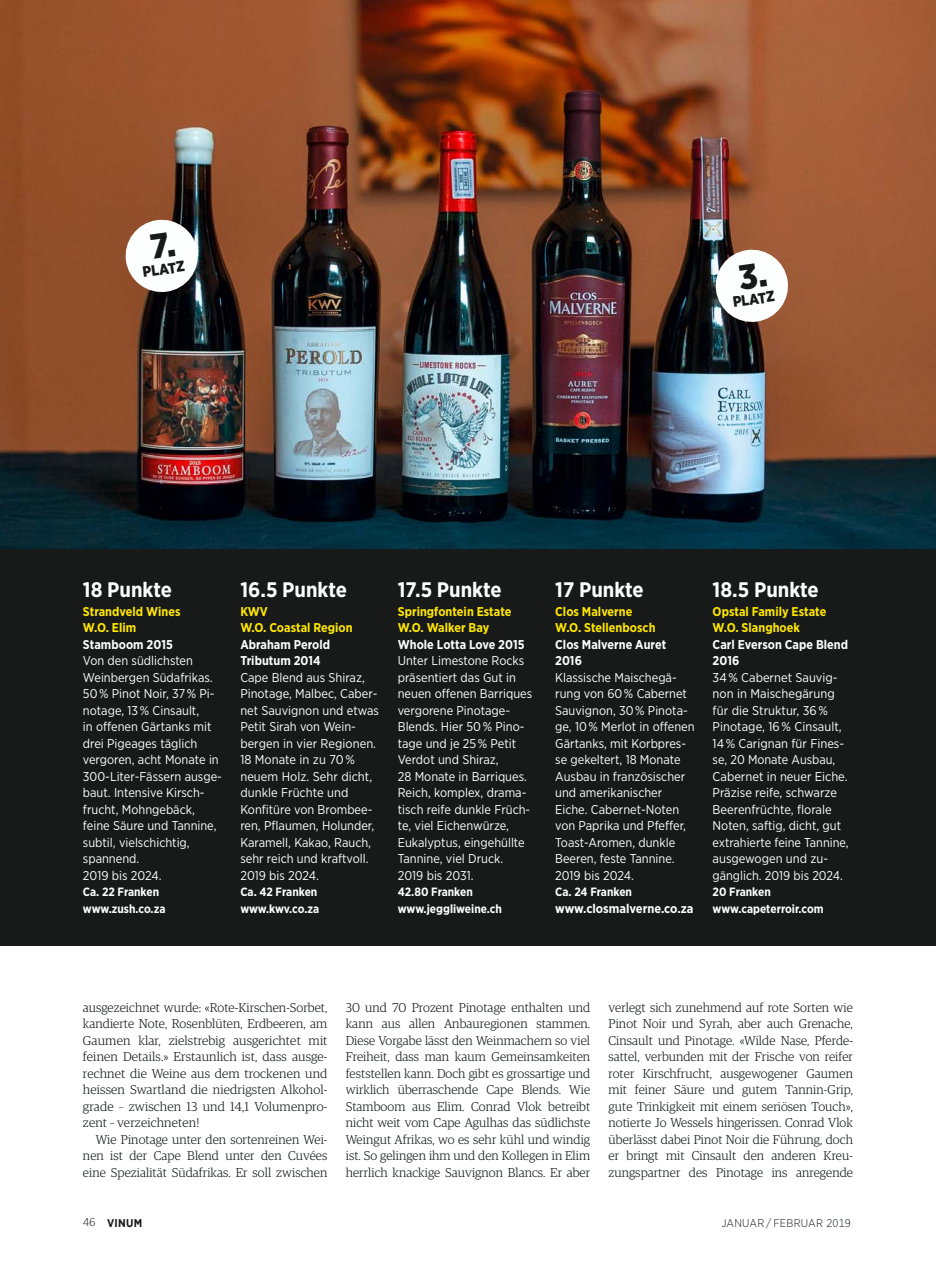
<style>
.page{position:relative;width:936px;height:1263px;background:#fff}
.page>*{position:absolute;margin:0;border:0;box-sizing:border-box;transform-origin:0 0}
.t1{font:700 21px "Gotham Narrow";color:#fdffff}
.t2{font:900 15px "Gotham Narrow";color:#181a1a}
.t3{font:12.75px/16.5px "Gotham Narrow";color:#fdffff}
.t4{font:300 12.75px/16.5px "Guardian Egyp";letter-spacing:.005em;color:#181a1a;text-align:justify}
.t5{font:700 12.75px/16.5px "Gotham Narrow";letter-spacing:.005em;color:#ffe700}
.t6{font:700 12.75px/16.5px "Gotham Narrow";letter-spacing:.005em;color:#fdffff}
.t7{font:700 12px/16.5px "Gotham Narrow";color:#fdffff}
.t8{font:300 11.25px "Gotham Narrow";letter-spacing:.02em;color:#181a1a}
.t9{font:700 11.25px "Gotham Narrow";letter-spacing:.02em;color:#181a1a}
.s1{font-weight:300}
</style>
<div class="page">
<img style="left:0;top:0;width:935px;height:550px">
<div style="left:0;top:550px;width:935px;height:396px;background:#181a1a"></div>
<svg style="left:713px;top:247px;width:77px;height:77px"></svg>
<svg style="left:123px;top:217px;width:77px;height:77px"></svg>
<p class="t2" style="left:142px;top:266px;width:44px;rotate:-8deg">PLATZ</p>
<p class="t2" style="left:732px;top:296px;width:44px;rotate:-8deg">PLATZ</p>
<h1 class="t1" style="left:83px;top:581px;width:90px">18 Punkte</h1>
<p class="t5" style="left:83px;top:604px;width:99px">Strandveld Wines<br>W.O. Elim</p>
<p class="t6" style="left:83px;top:637px;width:91px">Stamboom 2015</p>
<p class="t3" style="left:83px;top:653px;width:140px">Von den südlichsten<br>Weinbergen Südafrikas.<br>50-% Pinot Noir, 37-% Pi&shy;notage, 13-% Cinsault,<br>in offenen Gärtanks mit drei Pigeages täglich vergoren, acht Monate in<br>300-Liter-Fässern ausge&shy;baut. Intensive Kirsch&shy;frucht, Mohngebäck, feine Säure und Tannine, subtil, vielschichtig, spannend.<br>2019 bis 2024.</p>
<p class="t7" style="left:83px;top:885px;width:84px">Ca. 22 Franken www.zush.co.za</p>
<p class="t7" style="left:240px;top:885px;width:80px">Ca. 42 Franken www.kwv.co.za</p>
<p class="t7" style="left:398px;top:885px;width:106px">42.80 Franken www.jeggliweine.ch</p>
<p class="t7" style="left:555px;top:885px;width:78px">Ca. 24 Franken</p>
<h1 class="t1" style="left:240px;top:581px;width:108px">16.5 Punkte</h1>
<p class="t5" style="left:240px;top:604px;width:114px">KWV<br>W.O. Coastal Region</p>
<p class="t6" style="left:240px;top:637px;width:91px">Abraham Perold<br>Tributum 2014</p>
<p class="t3" style="left:240px;top:670px;width:140px">Cape Blend aus Shiraz,<br>Pinotage, Malbec, Caber&shy;net Sauvignon und etwas<br>Petit Sirah von Wein&shy;bergen in vier Regionen.<br>18 Monate in zu 70-% neuem Holz. Sehr dicht, dunkle Früchte und<br>Konfitüre von Brombee&shy;ren, Pflaumen, Holunder,<br>Karamell, Kakao, Rauch, sehr reich und kraftvoll.<br>2019 bis 2024.</p>
<h1 class="t1" style="left:398px;top:581px;width:105px">17.5 Punkte</h1>
<p class="t5" style="left:398px;top:604px;width:115px">Springfontein Estate<br>W.O. Walker Bay</p>
<p class="t6" style="left:398px;top:637px;width:128px">Whole Lotta Love 2015</p>
<p class="t3" style="left:398px;top:653px;width:136px">Unter Limestone Rocks präsentiert das Gut in neuen offenen Barriques vergorene Pinotage-<br>Blends. Hier 50-% Pino&shy;tage und je 25-% Petit<br>Verdot und Shiraz,<br>28 Monate in Barriques.<br>Reich, komplex, drama&shy;tisch reife dunkle Früch&shy;te, viel Eichenwürze,<br>Eukalyptus, eingehüllte<br>Tannine, viel Druck.<br>2019 bis 2031.</p>
<h1 class="t1" style="left:555px;top:581px;width:90px">17 Punkte</h1>
<p class="t5" style="left:555px;top:604px;width:102px">Clos Malverne<br>W.O. Stellenbosch</p>
<p class="t6" style="left:555px;top:637px;width:112px">Clos Malverne Auret<br>2016</p>
<p class="t3" style="left:555px;top:670px;width:141px">Klassische Maischegä&shy;rung von 60-% Cabernet<br>Sauvignon, 30-% Pinota&shy;ge, 10-% Merlot in offenen<br>Gärtanks, mit Korbpres&shy;se gekeltert, 18 Monate<br>Ausbau in französischer und amerikanischer<br>Eiche. Cabernet-Noten von Paprika und Pfeffer,<br>Toast-Aromen, dunkle<br>Beeren, feste Tannine.<br>2019 bis 2024.</p>
<p class="t6" style="left:555px;top:901px;width:140px">www.closmalverne.co.za</p>
<h1 class="t1" style="left:712px;top:581px;width:108px">18.5 Punkte</h1>
<p class="t5" style="left:712px;top:604px;width:115px">Opstal Family Estate<br>W.O. Slanghoek</p>
<p class="t6" style="left:712px;top:637px;width:137px">Carl Everson Cape Blend<br>2016</p>
<p class="t3" style="left:712px;top:670px;width:138px">34-% Cabernet Sauvig&shy;non in Maischegärung für die Struktur, 36-%<br>Pinotage, 16-% Cinsault,<br>14-% Carignan für Fines&shy;se, 20 Monate Ausbau,<br>Cabernet in neuer Eiche.<br>Präzise reife, schwarze<br>Beerenfrüchte, florale<br>Noten, saftig, dicht, gut extrahierte feine Tannine, ausgewogen und zu&shy;gänglich. 2019 bis 2024.</p>
<p class="t7" style="left:712px;top:885px;width:112px">20 Franken www.capeterroir.com</p>
<p class="t4" style="left:83px;top:1000px;width:246px">ausgezeichnet wurde: «Rote-Kirschen-Sorbet, kandierte Note, Rosenblüten, Erdbeeren, am Gaumen klar, zielstrebig ausgerichtet mit feinen Details.» Erstaunlich ist, dass ausge&shy;rechnet die Weine aus dem trockenen und heissen Swartland die niedrigsten Alkohol&shy;grade – zwischen 13 und 14,1 Volumenpro&shy;zent – verzeichneten!</p>
<p class="t4" style="left:83px;top:1132px;width:246px;text-indent:13px">Wie Pinotage unter den sortenreinen Wei&shy;nen ist der Cape Blend unter den Cuvées eine Spezialität Südafrikas. Er soll zwischen</p>
<p class="t4" style="left:346px;top:1000px;width:246px">30 und 70 Prozent Pinotage enthalten und kann aus allen Anbauregionen stammen.<br>Diese Vorgabe lässt den Weinmachern so viel Freiheit, dass man kaum Gemeinsamkeiten feststellen kann. Doch gibt es grossartige und wirklich überraschende Cape Blends. Wie Stamboom aus Elim. Conrad Vlok betreibt nicht weit vom Cape Agulhas das südlichste Weingut Afrikas, wo es sehr kühl und windig ist. So gelingen ihm und den Kollegen in Elim herrlich knackige Sauvignon Blancs. Er aber</p>
<p class="t4" style="left:608px;top:1000px;width:246px">verlegt sich zunehmend auf rote Sorten wie Pinot Noir und Syrah, aber auch Grenache, Cinsault und Pinotage. «Wilde Nase, Pferde&shy;sattel, verbunden mit der Frische von reifer roter Kirschfrucht, ausgewogener Gaumen mit feiner Säure und gutem Tannin-Grip, gute Trinkigkeit mit einem seriösen Touch», notierte Jo Wessels hingerissen. Conrad Vlok überlässt dabei Pinot Noir die Führung, doch er bringt mit Cinsault den anderen Kreu&shy;zungspartner des Pinotage ins anregende</p>
<p class="t9" style="left:83px;top:1218px;width:61px"><span class="s1">46</span> VINUM</p>
<p class="t8" style="left:721px;top:1218px;width:131px">JANUAR-/-FEBRUAR 2019</p>
</div>
